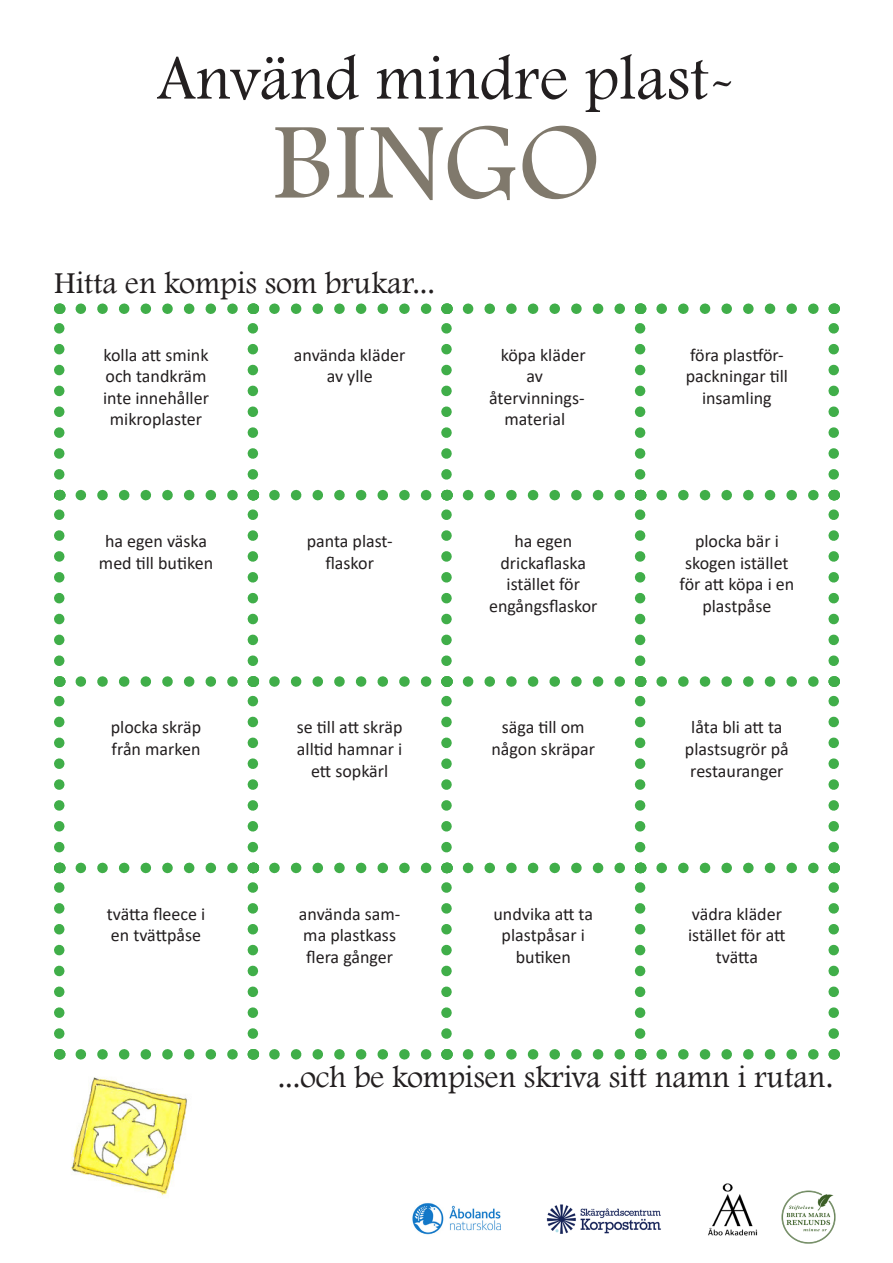
<style>
.page{position:relative;width:893px;height:1263px;background:#fff}
.page>*{position:absolute;margin:0;border:0;box-sizing:border-box;transform-origin:0 0}
.t1{font:112.5px "Footlight MT Light";color:#80796c}
.t2{font:64.5px "Footlight MT Light";color:#231f20}
.t3{font:31.5px "Footlight MT Light";color:#231f20}
.t4{font:18px/21.6px "Calibri";color:#231f20;text-align:center}
</style>
<div class="page">
<img style="left:71px;top:1077px;width:117px;height:119px">
<svg style="left:64px;top:303px;width:184px;height:11px"></svg>
<svg style="left:54px;top:474px;width:10px;height:16px"></svg>
<svg style="left:258px;top:303px;width:16px;height:11px"></svg>
<svg style="left:248px;top:474px;width:10px;height:16px"></svg>
<svg style="left:452px;top:303px;width:183px;height:11px"></svg>
<svg style="left:441px;top:474px;width:11px;height:16px"></svg>
<svg style="left:645px;top:303px;width:17px;height:11px"></svg>
<svg style="left:635px;top:474px;width:10px;height:16px"></svg>
<svg style="left:828px;top:474px;width:11px;height:16px"></svg>
<svg style="left:64px;top:490px;width:184px;height:10px"></svg>
<svg style="left:54px;top:661px;width:10px;height:5px"></svg>
<svg style="left:258px;top:490px;width:16px;height:10px"></svg>
<svg style="left:248px;top:661px;width:10px;height:5px"></svg>
<svg style="left:452px;top:490px;width:183px;height:10px"></svg>
<svg style="left:441px;top:661px;width:11px;height:5px"></svg>
<svg style="left:645px;top:490px;width:17px;height:10px"></svg>
<svg style="left:635px;top:661px;width:10px;height:5px"></svg>
<svg style="left:828px;top:661px;width:11px;height:5px"></svg>
<svg style="left:64px;top:676px;width:184px;height:11px"></svg>
<svg style="left:54px;top:847px;width:10px;height:16px"></svg>
<svg style="left:258px;top:676px;width:16px;height:11px"></svg>
<svg style="left:248px;top:847px;width:10px;height:16px"></svg>
<svg style="left:452px;top:676px;width:183px;height:11px"></svg>
<svg style="left:441px;top:847px;width:11px;height:16px"></svg>
<svg style="left:645px;top:676px;width:17px;height:11px"></svg>
<svg style="left:635px;top:847px;width:10px;height:16px"></svg>
<svg style="left:828px;top:847px;width:11px;height:16px"></svg>
<svg style="left:64px;top:863px;width:184px;height:10px"></svg>
<svg style="left:54px;top:1033px;width:10px;height:21px"></svg>
<svg style="left:258px;top:863px;width:16px;height:10px"></svg>
<svg style="left:248px;top:1033px;width:10px;height:6px"></svg>
<svg style="left:452px;top:863px;width:183px;height:10px"></svg>
<svg style="left:441px;top:1033px;width:11px;height:6px"></svg>
<svg style="left:645px;top:863px;width:17px;height:10px"></svg>
<svg style="left:635px;top:1033px;width:10px;height:6px"></svg>
<svg style="left:828px;top:1033px;width:11px;height:21px"></svg>
<svg style="left:60px;top:1049px;width:193px;height:10px"></svg>
<svg style="left:254px;top:1049px;width:192px;height:10px"></svg>
<svg style="left:447px;top:1049px;width:193px;height:10px"></svg>
<svg style="left:641px;top:1049px;width:193px;height:10px"></svg>
<svg style="left:81px;top:303px;width:161px;height:11px"></svg>
<svg style="left:54px;top:303px;width:10px;height:171px"></svg>
<svg style="left:248px;top:303px;width:10px;height:171px"></svg>
<svg style="left:468px;top:303px;width:161px;height:11px"></svg>
<svg style="left:274px;top:303px;width:178px;height:171px"></svg>
<svg style="left:635px;top:303px;width:10px;height:171px"></svg>
<svg style="left:662px;top:303px;width:177px;height:171px"></svg>
<svg style="left:81px;top:490px;width:161px;height:10px"></svg>
<svg style="left:54px;top:490px;width:10px;height:171px"></svg>
<svg style="left:248px;top:490px;width:10px;height:171px"></svg>
<svg style="left:468px;top:490px;width:161px;height:10px"></svg>
<svg style="left:274px;top:490px;width:178px;height:171px"></svg>
<svg style="left:635px;top:490px;width:10px;height:171px"></svg>
<svg style="left:662px;top:490px;width:177px;height:171px"></svg>
<svg style="left:81px;top:676px;width:161px;height:11px"></svg>
<svg style="left:54px;top:676px;width:10px;height:171px"></svg>
<svg style="left:248px;top:676px;width:10px;height:171px"></svg>
<svg style="left:468px;top:676px;width:161px;height:11px"></svg>
<svg style="left:274px;top:676px;width:178px;height:171px"></svg>
<svg style="left:635px;top:676px;width:10px;height:171px"></svg>
<svg style="left:662px;top:676px;width:177px;height:171px"></svg>
<svg style="left:81px;top:863px;width:161px;height:10px"></svg>
<svg style="left:54px;top:863px;width:10px;height:170px"></svg>
<svg style="left:248px;top:863px;width:10px;height:170px"></svg>
<svg style="left:468px;top:863px;width:161px;height:10px"></svg>
<svg style="left:274px;top:863px;width:178px;height:170px"></svg>
<svg style="left:635px;top:863px;width:10px;height:170px"></svg>
<svg style="left:662px;top:863px;width:177px;height:170px"></svg>
<svg style="left:81px;top:1049px;width:161px;height:10px"></svg>
<svg style="left:274px;top:1049px;width:162px;height:10px"></svg>
<svg style="left:468px;top:1049px;width:161px;height:10px"></svg>
<svg style="left:662px;top:1049px;width:161px;height:10px"></svg>
<img style="left:781px;top:1190px;width:55px;height:54px">
<img style="left:708px;top:1183px;width:50px;height:53px">
<img style="left:546px;top:1204px;width:115px;height:30px">
<img style="left:412px;top:1203px;width:89px;height:32px">
<p class="t2" style="left:157px;top:40px;width:580px">Använd mindre plast-</p>
<p class="t1" style="left:272px;top:95px;width:330px">BINGO</p>
<p class="t3" style="left:54px;top:264px;width:382px">Hitta en kompis som brukar...</p>
<p class="t4" style="left:103px;top:343px;width:107px">kolla att smink och tandkräm inte innehåller mikroplaster</p>
<p class="t4" style="left:294px;top:343px;width:113px">använda kläder av ylle</p>
<p class="t4" style="left:527px;top:343px;width:61px;text-align:left;text-indent:-26px">köpa kläder av</p>
<p class="t4" style="left:489px;top:386px;width:97px">återvinnings-</p>
<p class="t4" style="left:504px;top:408px;width:62px">material</p>
<p class="t4" style="left:99px;top:530px;width:116px">ha egen väska med till butiken</p>
<p class="t4" style="left:307px;top:530px;width:87px">panta plast&shy;flaskor</p>
<p class="t4" style="left:514px;top:530px;width:59px">ha egen</p>
<p class="t4" style="left:489px;top:551px;width:110px">drickaflaska istället för engångsflaskor</p>
<p class="t4" style="left:686px;top:343px;width:104px">föra plastför&shy;packningar till insamling</p>
<p class="t4" style="left:679px;top:530px;width:116px">plocka bär i skogen istället för att köpa i en plastpåse</p>
<p class="t4" style="left:111px;top:716px;width:92px;text-align:left">plocka skräp från marken</p>
<p class="t4" style="left:297px;top:716px;width:107px">se till att skräp alltid hamnar i ett sopkärl</p>
<p class="t4" style="left:491px;top:716px;width:105px">säga till om någon skräpar</p>
<p class="t4" style="left:685px;top:716px;width:105px">låta bli att ta plastsugrör på restauranger</p>
<p class="t4" style="left:107px;top:902px;width:100px;text-align:left">tvätta fleece i en tvättpåse</p>
<p class="t4" style="left:299px;top:902px;width:103px;text-align:left">använda sam&shy;ma plastkass flera gånger</p>
<p class="t4" style="left:493px;top:902px;width:101px">undvika att ta plastpåsar i butiken</p>
<p class="t4" style="left:688px;top:902px;width:99px">vädra kläder istället för att tvätta</p>
<p class="t3" style="left:278px;top:1058px;width:557px">...och be kompisen skriva sitt namn i rutan.</p>
</div>
